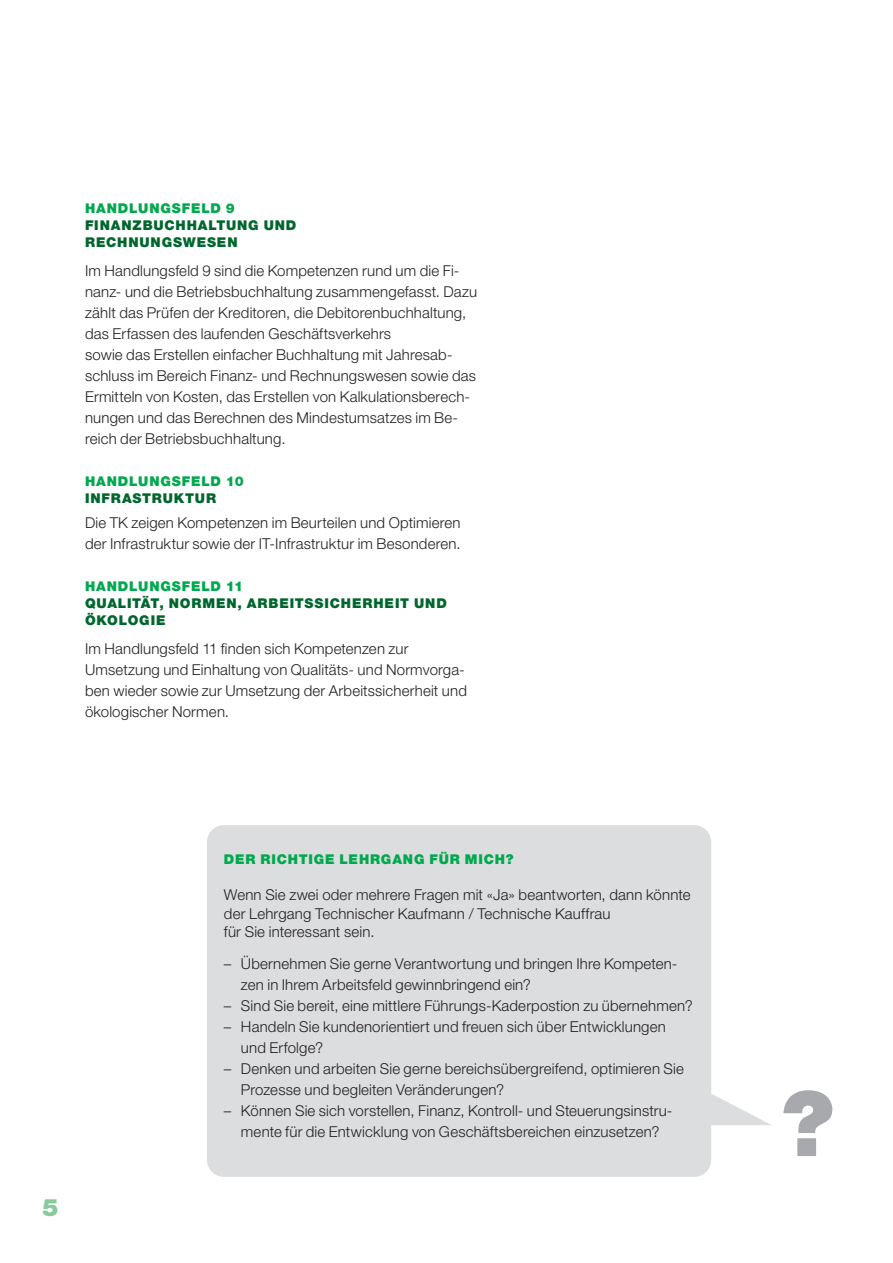
<style>
.page{position:relative;width:893px;height:1263px;background:#fff}
.page>*{position:absolute;margin:0;border:0;box-sizing:border-box;transform-origin:0 0}
.Titel_1{font:900 90px "Helvetica Neue LT Std";color:#a8a9ad}
.t1{font:900 24px "Helvetica Neue LT Std";color:#87cb9c}
.Lauftext{font:300 15px/21px "Helvetica Neue LT Std";letter-spacing:.01em;color:#231f20}
.Titel_3{font:300 15px/18.8px "Helvetica Neue LT Std";letter-spacing:.01em;color:#231f20}
.Titel_3-2{font:900 13.5px/16.8px "Helvetica Neue LT Std";letter-spacing:.065em;color:#00662d}
.Titel_3-3{font:900 13.5px/16.8px "Helvetica Neue LT Std";letter-spacing:.06em;color:#00a84e}
.s1{color:#00a84e}
.s2{color:#00662d}
</style>
<div class="page">
<div style="left:207px;top:825px;width:504px;height:352px;background:#dcdddf;border-radius:17px"></div>
<svg style="left:711px;top:1093px;width:60px;height:32px"></svg>
<p class="Titel_3-2" style="left:85px;top:200px;width:213px"><span class="s1">HANDLUNGSFELD 9<br></span>FINANZBUCHHALTUNG UND<br>RECHNUNGSWESEN</p>
<p class="Lauftext" style="left:85px;top:260px;width:394px">Im Handlungsfeld 9 sind die Kompetenzen rund um die Fi&shy;nanz- und die Betriebsbuchhaltung zusammengefasst. Dazu zählt das Prüfen der Kreditoren, die Debitorenbuchhaltung, das Erfassen des laufenden Geschäftsverkehrs</p>
<p class="Lauftext" style="left:85px;top:344px;width:392px">sowie das Erstellen einfacher Buchhaltung mit Jahresab&shy;schluss im Bereich Finanz- und Rechnungswesen sowie das Ermitteln von Kosten, das Erstellen von Kalkulationsberech&shy;nungen und das Berechnen des Mindestumsatzes im Be&shy;reich der Betriebsbuchhaltung.</p>
<p class="Titel_3-3" style="left:85px;top:473px;width:160px">HANDLUNGSFELD 10<br><span class="s2">INFRASTRUKTUR</span></p>
<p class="Lauftext" style="left:85px;top:512px;width:377px">Die TK zeigen Kompetenzen im Beurteilen und Optimieren der Infrastruktur sowie der IT-Infrastruktur im Besonderen.</p>
<p class="Titel_3-2" style="left:85px;top:578px;width:363px"><span class="s1">HANDLUNGSFELD 11<br></span>QUALITÄT, NORMEN, ARBEITSSICHERHEIT UND<br>ÖKOLOGIE</p>
<p class="Lauftext" style="left:85px;top:638px;width:383px">Im Handlungsfeld 11 finden sich Kompetenzen zur Umsetzung und Einhaltung von Qualitäts- und Normvorga&shy;ben wieder sowie zur Umsetzung der Arbeitssicherheit und ökologischer Normen.</p>
<h2 class="t1" style="left:43px;top:1193px;width:18px">5</h2>
<p class="Titel_3-3" style="left:224px;top:851px;width:291px">DER RICHTIGE LEHRGANG FÜR MICH?</p>
<p class="Titel_3" style="left:224px;top:885px;width:468px">Wenn Sie zwei oder mehrere Fragen mit «Ja» beantworten, dann könnte der Lehrgang Technischer Kaufmann / Technische Kauffrau<br>für Sie interessant sein.</p>
<p class="Lauftext" style="left:241px;top:953px;width:438px;text-indent:-17px">– Übernehmen Sie gerne Verantwortung und bringen Ihre Kompeten&shy;zen in Ihrem Arbeitsfeld gewinnbringend ein?</p>
<p class="Lauftext" style="left:224px;top:995px;width:470px">– Sind Sie bereit, eine mittlere Führungs-Kaderpostion zu übernehmen?</p>
<p class="Lauftext" style="left:241px;top:1016px;width:426px;text-indent:-17px">– Handeln Sie kundenorientiert und freuen sich über Entwicklungen und Erfolge?</p>
<p class="Lauftext" style="left:241px;top:1058px;width:444px;text-indent:-17px">– Denken und arbeiten Sie gerne bereichsübergreifend, optimieren Sie<br>Prozesse und begleiten Veränderungen?</p>
<p class="Lauftext" style="left:224px;top:1100px;width:450px;text-align:center">– Können Sie sich vorstellen, Finanz, Kontroll- und Steuerungsinstru&shy;mente für die Entwicklung von Geschäftsbereichen einzusetzen?</p>
<p class="Titel_1" style="left:782px;top:1070px;width:53px">?</p>
</div>
